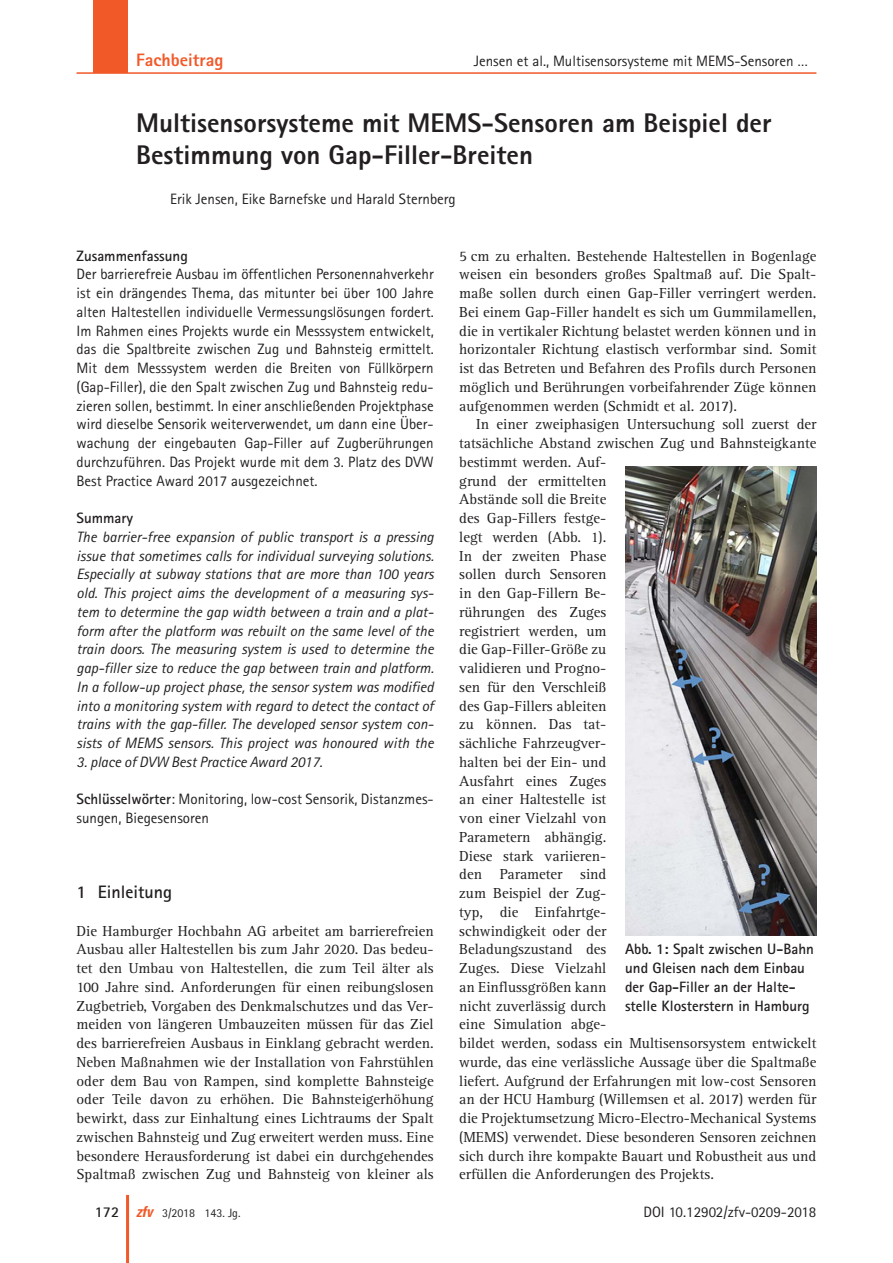
<style>
.page{position:relative;width:893px;height:1263px;background:#fff}
.page>*{position:absolute;margin:0;border:0;box-sizing:border-box;transform-origin:0 0}
._19_titel_beitrag{font:800 27px/32.4px "Rotis Sans Serif";color:#231f20}
._11_titel_1{font:700 18px "Rotis Sans Serif";color:#231f20}
.t1{font:800 18px "Rotis Sans Serif";color:#f15929}
._01_normal_oEZ_AA{font:15px/18.8px "Rotis Serif";color:#231f20;text-align:justify}
._01_normal{font:15px/18.8px "Rotis Serif";color:#231f20}
._41_zfsg{font:15px/18.8px "Rotis Sans Serif";color:#231f20;text-align:justify}
._41_abstract{font:italic 15px/18.8px "Rotis Sans Serif";color:#231f20;text-align:justify}
._05_abb{font:700 15px/18.8px "Rotis Sans Serif";color:#231f20}
._42_keywords{font:15px/18.8px "Rotis Sans Serif";color:#231f20}
._19_titel_autor{font:15px "Rotis Sans Serif";color:#231f20}
._47_doi{font:15px "Rotis Sans Serif";color:#231f20}
._13_titel_3{font:700 15px "Rotis Sans Serif";color:#231f20}
.t2{font:12px "Rotis Sans Serif";color:#231f20}
.s1{font-weight:700}
.s2{font-weight:700;font-size:15px}
.s3{font-family:"Univers";font-weight:700;font-style:italic;font-stretch:condensed;font-size:15px;color:#f15929}
</style>
<div class="page">
<img style="left:625px;top:467px;width:191px;height:469px">
<hr style="left:126px;top:1195px;width:3px;height:68px;background:#f15929">
<div style="left:94px;top:0;width:34px;height:72px;background:#f15929"></div>
<hr style="left:77px;top:72px;width:739px;height:2px;background:#f15929">
<p class="t1" style="left:136px;top:48px;width:89px">Fachbeitrag</p>
<p class="_41_zfsg" style="left:474px;top:51px;width:336px">Jensen et al., Multisensorsysteme mit MEMS-Sensoren …</p>
<p class="_19_titel_beitrag" style="left:136px;top:106px;width:637px">Multisensorsysteme mit MEMS-Sensoren am Beispiel der<br>Bestimmung von Gap-Filler-Breiten</p>
<p class="_19_titel_autor" style="left:170px;top:190px;width:287px">Erik Jensen, Eike Barnefske und Harald Sternberg</p>
<p class="_13_titel_3" style="left:77px;top:246px;width:113px">Zusammenfassung</p>
<p class="_41_zfsg" style="left:77px;top:265px;width:359px">Der barrierefreie Ausbau im öffentlichen Personennahverkehr ist ein drängendes Thema, das mitunter bei über 100 Jahre alten Haltestellen individuelle Vermessungslösungen fordert.<br>Im Rahmen eines Projekts wurde ein Messsystem entwickelt, das die Spaltbreite zwischen Zug und Bahnsteig ermittelt.<br>Mit dem Messsystem werden die Breiten von Füllkörpern (Gap-Filler), die den Spalt zwischen Zug und Bahnsteig redu&shy;zieren sollen, bestimmt. In einer anschließenden Projektphase wird dieselbe Sensorik weiterverwendet, um dann eine Über&shy;wachung der eingebauten Gap-Filler auf Zugberührungen durchzuführen. Das Projekt wurde mit dem 3. Platz des DVW Best Practice Award 2017 ausgezeichnet.</p>
<p class="_13_titel_3" style="left:77px;top:508px;width:58px">Summary</p>
<p class="_41_abstract" style="left:77px;top:528px;width:359px">The barrier-free expansion of public transport is a pressing issue that sometimes calls for individual surveying solutions.<br>Especially at subway stations that are more than 100 years old. This project aims the development of a measuring sys&shy;tem to determine the gap width between a train and a plat&shy;form after the platform was rebuilt on the same level of the train doors. The measuring system is used to determine the gap-filler size to reduce the gap between train and platform.<br>In a follow-up project phase, the sensor system was modified into a monitoring system with regard to detect the contact of trains with the gap-filler. The developed sensor system con&shy;sists of MEMS sensors. This project was honoured with the</p>
<p class="_41_abstract" style="left:77px;top:753px;width:248px">3. place of DVW Best Practice Award 2017.</p>
<p class="_42_keywords" style="left:77px;top:790px;width:359px"><span class="s1">Schlüsselwörter</span>: Monitoring, low-cost Sensorik, Distanzmes&shy;sungen, Biegesensoren</p>
<p class="_11_titel_1" style="left:77px;top:881px;width:97px">1 Einleitung</p>
<p class="_01_normal_oEZ_AA" style="left:77px;top:922px;width:359px">Die Hamburger Hochbahn AG arbeitet am barrierefreien Ausbau aller Haltestellen bis zum Jahr 2020. Das bedeu&shy;tet den Umbau von Haltestellen, die zum Teil älter als 100 Jahre sind. Anforderungen für einen reibungslosen Zugbetrieb, Vorgaben des Denkmalschutzes und das Ver&shy;meiden von längeren Umbauzeiten müssen für das Ziel des barrierefreien Ausbaus in Einklang gebracht werden.<br>Neben Maßnahmen wie der Installation von Fahrstühlen oder dem Bau von Rampen, sind komplette Bahnsteige oder Teile davon zu erhöhen. Die Bahnsteigerhöhung bewirkt, dass zur Einhaltung eines Lichtraums der Spalt zwischen Bahnsteig und Zug erweitert werden muss. Eine besondere Herausforderung ist dabei ein durchgehendes Spaltmaß zwischen Zug und Bahnsteig von kleiner als</p>
<p class="_01_normal_oEZ_AA" style="left:459px;top:247px;width:359px">5 cm zu erhalten. Bestehende Haltestellen in Bogenlage weisen ein besonders großes Spaltmaß auf. Die Spalt&shy;maße sollen durch einen Gap-Filler verringert werden.<br>Bei einem Gap-Filler handelt es sich um Gummilamellen, die in vertikaler Richtung belastet werden können und in horizontaler Richtung elastisch verformbar sind. Somit ist das Betreten und Befahren des Profils durch Personen möglich und Berührungen vorbeifahrender Züge können aufgenommen werden (Schmidt et al. 2017).</p>
<p class="_01_normal" style="left:459px;top:415px;width:359px;text-indent:17px">In einer zweiphasigen Untersuchung soll zuerst der tatsächliche Abstand zwischen Zug und Bahnsteigkante bestimmt werden. Auf-<br>grund der ermittelten<br>Abstände soll die Breite<br>des Gap-Fillers festge-<br>legt werden (Abb. 1).<br>In der zweiten Phase<br>sollen durch Sensoren<br>in den Gap-Fillern Be-<br>rührungen des Zuges<br>registriert werden, um<br>die Gap-Filler-Größe zu<br>validieren und Progno-<br>sen für den Verschleiß<br>des Gap-Fillers ableiten<br>zu können. Das tat-<br>sächliche Fahrzeugver-<br>halten bei der Ein- und<br>Ausfahrt eines Zuges<br>an einer Haltestelle ist<br>von einer Vielzahl von<br>Parametern abhängig.<br>Diese stark variieren-<br>den Parameter sind<br>zum Beispiel der Zug-<br>typ, die Einfahrtge-<br>schwindigkeit oder der<br>Beladungszustand des<br>Zuges. Diese Vielzahl<br>an Einflussgrößen kann<br>nicht zuverlässig durch<br>eine Simulation abge-<br>bildet werden, sodass ein Multisensorsystem entwickelt wurde, das eine verlässliche Aussage über die Spaltmaße liefert. Aufgrund der Erfahrungen mit low-cost Sensoren an der HCU Hamburg (Willemsen et al. 2017) werden für die Projektumsetzung Micro-Electro-Mechanical Systems (MEMS) verwendet. Diese besonderen Sensoren zeichnen sich durch ihre kompakte Bauart und Robustheit aus und erfüllen die Anforderungen des Projekts.</p>
<p class="_05_abb" style="left:625px;top:940px;width:190px">Abb. 1: Spalt zwischen U‑Bahn und Gleisen nach dem Einbau der Gap-Filler an der Halte‑ stelle Klosterstern in Hamburg</p>
<p class="t2" style="left:95px;top:1206px;width:147px"><span class="s2">172</span> <span class="s3">zfv</span> 3/2018 143. Jg.</p>
<p class="_47_doi" style="left:643px;top:1203px;width:175px">DOI 10.12902/zfv-0209-2018</p>
</div>
